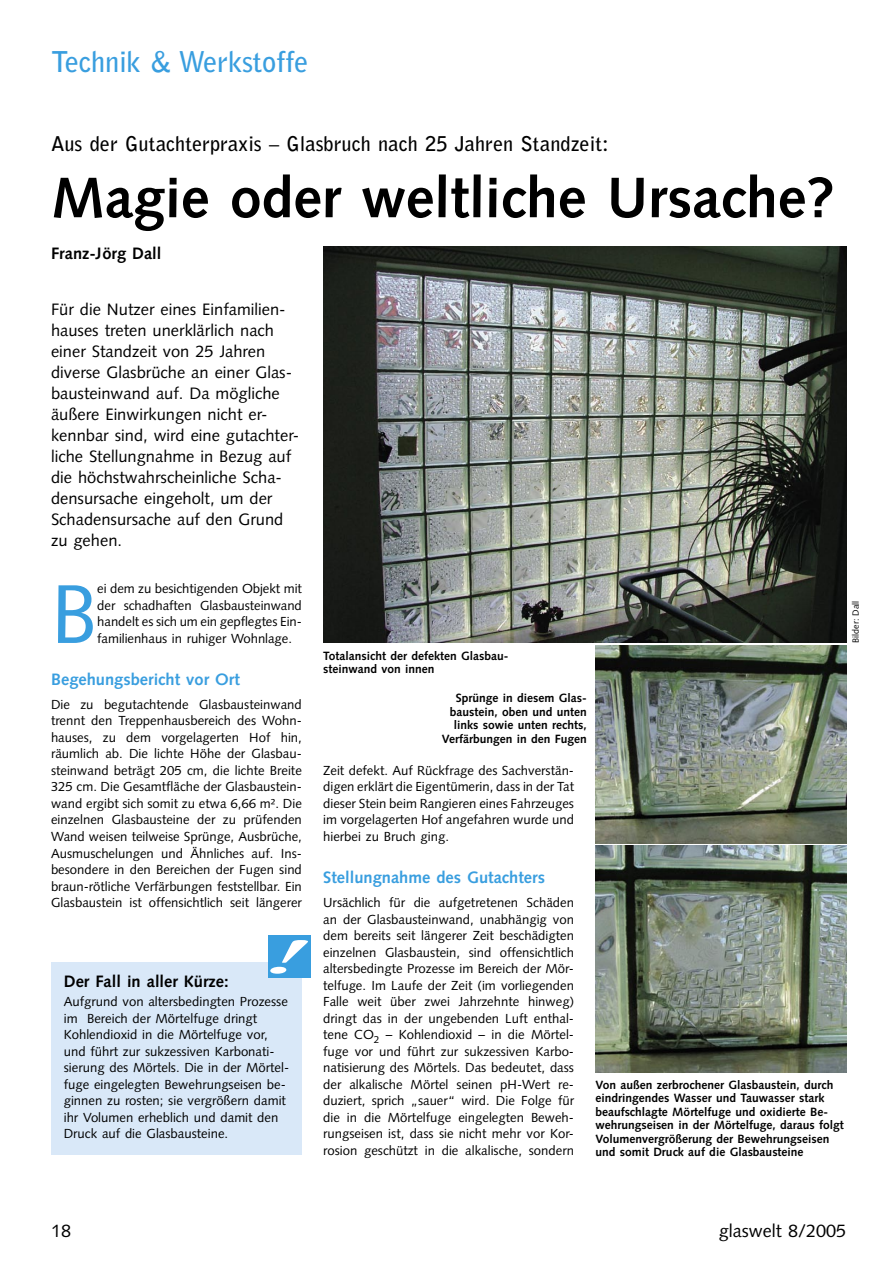
<style>
.page{position:relative;width:893px;height:1263px;background:#fff}
.page>*{position:absolute;margin:0;border:0;box-sizing:border-box;transform-origin:0 0}
.GW_Grundtext_mit_Initial{font:83.25px "Syntax LT Std";color:#399edf}
.GW_Headline_38p{font:700 57px "Syntax LT Std";color:#000}
.GW_Rubriken{font:700 28.5px "Bell Gothic Std";letter-spacing:-.01em;color:#399edf}
.GW_DZ_schwarz{font:700 20.25px "Bell Gothic Std";color:#000}
.t1{font:18px "Syntax LT Std";color:#000}
.GW_Vorspann_11_14{font:16.5px/21px "Syntax LT Std";color:#000}
.GW_Zwischenüberschrift_11_14{font:700 16.5px "Syntax LT Std";color:#399edf}
.GW_Infokasten_Überschrift{font:700 16.5px "Syntax LT Std";color:#000}
.GW_Autor_11_14{font:700 16.5px "Syntax LT Std";color:#000}
.GW_Grundtext_8_75_11{font:13.2px/16.5px "Syntax LT Std";color:#000;text-align:justify}
.GW_Grundtext_mit_Initial-2{font:13.2px/16.5px "Syntax LT Std";letter-spacing:-.005em;color:#000;text-align:justify}
.GW_BU_8_9{font:700 12px/13.5px "Syntax LT Std";color:#000}
.GW_Bildvermerk{font:9px "Syntax LT Std";color:#000}
</style>
<div class="page">
<img style="left:323px;top:247px;width:523px;height:396px">
<img style="left:595px;top:645px;width:251px;height:198px">
<img style="left:595px;top:845px;width:251px;height:227px">
<div style="left:51px;top:962px;width:251px;height:192px;background:#d9e8f8"></div>
<div style="left:268px;top:935px;width:42px;height:43px;background:#399edf"></div>
<svg style="left:270px;top:940px;width:38px;height:34px"></svg>
<p class="GW_Rubriken" style="left:51px;top:45px;width:259px">Technik &amp; Werkstoffe</p>
<p class="GW_DZ_schwarz" style="left:51px;top:132px;width:559px">Aus der Gutachterpraxis – Glasbruch nach 25 Jahren Standzeit:</p>
<p class="GW_Headline_38p" style="left:51px;top:165px;width:785px">Magie oder weltliche Ursache?</p>
<p class="GW_Autor_11_14" style="left:51px;top:244px;width:112px">Franz-Jörg Dall</p>
<p class="GW_Vorspann_11_14" style="left:51px;top:299px;width:250px">Für die Nutzer eines Einfamilien&shy;hauses treten unerklärlich nach einer Standzeit von 25 Jahren diverse Glasbrüche an einer Glas&shy;bausteinwand auf. Da mögliche äußere Einwirkungen nicht er&shy;kennbar sind, wird eine gutachter&shy;liche Stellungnahme in Bezug auf die höchstwahrscheinliche Scha&shy;densursache eingeholt, um der<br>Schadensursache auf den Grund zu gehen.</p>
<p class="GW_Grundtext_mit_Initial" style="left:51px;top:565px;width:48px">B</p>
<p class="GW_Grundtext_mit_Initial-2" style="left:97px;top:581px;width:206px">ei dem zu besichtigenden Objekt mit der schadhaften Glasbausteinwand handelt es sich um ein gepflegtes Ein&shy;familienhaus in ruhiger Wohnlage.</p>
<p class="GW_Zwischenüberschrift_11_14" style="left:51px;top:670px;width:190px">Begehungsbericht vor Ort</p>
<p class="GW_Grundtext_8_75_11" style="left:51px;top:696px;width:252px">Die zu begutachtende Glasbausteinwand trennt den Treppenhausbereich des Wohn&shy;hauses, zu dem vorgelagerten Hof hin, räumlich ab. Die lichte Höhe der Glasbau&shy;steinwand beträgt 205 cm, die lichte Breite 325 cm. Die Gesamtfläche der Glasbaustein&shy;wand ergibt sich somit zu etwa 6,66 m². Die einzelnen Glasbausteine der zu prüfenden Wand weisen teilweise Sprünge, Ausbrüche, Ausmuschelungen und Ähnliches auf. Ins&shy;besondere in den Bereichen der Fugen sind braun-rötliche Verfärbungen feststellbar. Ein Glasbaustein ist offensichtlich seit längerer</p>
<p class="GW_Infokasten_Überschrift" style="left:64px;top:972px;width:167px">Der Fall in aller Kürze:</p>
<p class="GW_Grundtext_8_75_11" style="left:64px;top:993px;width:227px;text-align:left">Aufgrund von altersbedingten Prozesse im Bereich der Mörtelfuge dringt Kohlendioxid in die Mörtelfuge vor, und führt zur sukzessiven Karbonati&shy;sierung des Mörtels. Die in der Mörtel&shy;fuge eingelegten Bewehrungseisen be&shy;ginnen zu rosten; sie vergrößern damit ihr Volumen erheblich und damit den Druck auf die Glasbausteine.</p>
<p class="GW_BU_8_9" style="left:323px;top:649px;width:187px">Totalansicht der defekten Glasbau&shy;steinwand von innen</p>
<p class="GW_BU_8_9" style="left:442px;top:691px;width:147px;text-align:right">Sprünge in diesem Glas&shy;baustein, oben und unten links sowie unten rechts,<br>Verfärbungen in den Fugen</p>
<p class="GW_Grundtext_8_75_11" style="left:323px;top:762px;width:252px">Zeit defekt. Auf Rückfrage des Sachverstän&shy;digen erklärt die Eigentümerin, dass in der Tat dieser Stein beim Rangieren eines Fahrzeuges im vorgelagerten Hof angefahren wurde und hierbei zu Bruch ging.</p>
<p class="GW_Zwischenüberschrift_11_14" style="left:323px;top:868px;width:223px">Stellungnahme des Gutachters</p>
<p class="GW_Grundtext_8_75_11" style="left:323px;top:894px;width:252px">Ursächlich für die aufgetretenen Schäden an der Glasbausteinwand, unabhängig von dem bereits seit längerer Zeit beschädigten einzelnen Glasbaustein, sind offensichtlich altersbedingte Prozesse im Bereich der Mör&shy;telfuge. Im Laufe der Zeit (im vorliegenden Falle weit über zwei Jahrzehnte hinweg) dringt das in der ungebenden Luft enthal&shy;tene CO<sub>2</sub> – Kohlendioxid – in die Mörtel&shy;fuge vor und führt zur sukzessiven Karbo&shy;natisierung des Mörtels. Das bedeutet, dass der alkalische Mörtel seinen pH-Wert re&shy;duziert, sprich „sauer“ wird. Die Folge für die in die Mörtelfuge eingelegten Beweh&shy;rungseisen ist, dass sie nicht mehr vor Kor&shy;rosion geschützt in die alkalische, sondern</p>
<p class="GW_Bildvermerk" style="left:850px;top:643px;width:44px;rotate:-90deg">Bilder: Dall</p>
<p class="GW_BU_8_9" style="left:595px;top:1078px;width:250px">Von außen zerbrochener Glasbaustein, durch eindringendes Wasser und Tauwasser stark beaufschlagte Mörtelfuge und oxidierte Be&shy;wehrungseisen in der Mörtelfuge, daraus folgt Volumenvergrößerung der Bewehrungseisen und somit Druck auf die Glasbausteine</p>
<p class="t1" style="left:51px;top:1220px;width:22px">18</p>
<p class="t1" style="left:719px;top:1220px;width:129px">glaswelt 8/2005</p>
</div>
